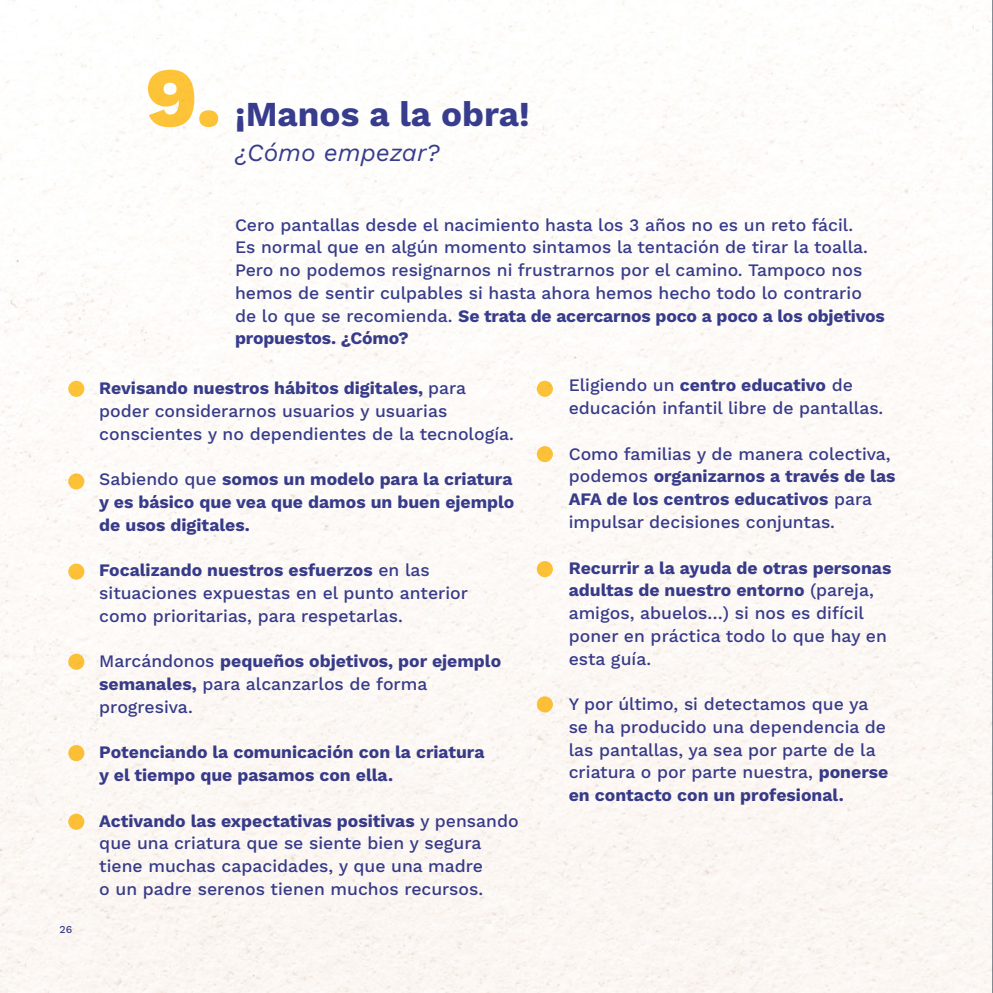
<style>
.page{position:relative;width:993px;height:993px;background:#fff}
.page>*{position:absolute;margin:0;border:0;box-sizing:border-box;transform-origin:0 0}
.t1{font:800 84.52px "Work Sans";color:#fec53a}
.t2{font:700 35px "Work Sans";color:#383d8f}
.t3{font:italic 24.5px "Work Sans";color:#383d8f}
.t4{font:500 17.5px/22.8px "Work Sans";color:#383d8f}
.t5{font:700 17.5px/22.8px "Work Sans";color:#383d8f;text-align:justify}
.t6{font:500 10.5px "Work Sans";color:#383d8f}
.s1{font-weight:700}
.s2{font-weight:500}
</style>
<div class="page">
<hr style="left:992px;top:0;width:1px;height:992px;background:#0a2136">
<div style="left:0;top:0;width:992px;height:992px;background:#fdfaf6"></div>
<p class="t6" style="left:60px;top:923px;width:14px">26</p>
<h1 class="t1" style="left:145px;top:49px;width:77px">9.</h1>
<h2 class="t2" style="left:235px;top:94px;width:296px">¡Manos a la obra!</h2>
<h3 class="t3" style="left:235px;top:134px;width:206px">¿Cómo empezar?</h3>
<p class="t4" style="left:235px;top:214px;width:651px">Cero pantallas desde el nacimiento hasta los 3 años no es un reto fácil.<br>Es normal que en algún momento sintamos la tentación de tirar la toalla.<br>Pero no podemos resignarnos ni frustrarnos por el camino. Tampoco nos hemos de sentir culpables si hasta ahora hemos hecho todo lo contrario de lo que se recomienda. <span class="s1">Se trata de acercarnos poco a poco a los objetivos propuestos. ¿Cómo?</span></p>
<p class="t4" style="left:99px;top:377px;width:416px"><span class="s1">Revisando nuestros hábitos digitales,</span> para poder considerarnos usuarios y usuarias conscientes y no dependientes de la tecnología.</p>
<p class="t5" style="left:99px;top:468px;width:416px"><span class="s2">Sabiendo que</span> somos un modelo para la criatura y es básico que vea que damos un buen ejemplo de usos digitales.</p>
<p class="t4" style="left:99px;top:559px;width:370px"><span class="s1">Focalizando nuestros esfuerzos</span> en las situaciones expuestas en el punto anterior como prioritarias, para respetarlas.</p>
<p class="t4" style="left:99px;top:650px;width:403px">Marcándonos <span class="s1">pequeños objetivos, por ejemplo semanales,</span> para alcanzarlos de forma progresiva.</p>
<p class="t5" style="left:99px;top:741px;width:386px">Potenciando la comunicación con la criatura y el tiempo que pasamos con ella.</p>
<p class="t4" style="left:99px;top:809px;width:420px"><span class="s1">Activando las expectativas positivas</span> y pensando que una criatura que se siente bien y segura tiene muchas capacidades, y que una madre<br>o un padre serenos tienen muchos recursos.</p>
<p class="t4" style="left:568px;top:374px;width:316px">Eligiendo un <span class="s1">centro educativo</span> de educación infantil libre de pantallas.</p>
<p class="t4" style="left:568px;top:443px;width:328px">Como familias y de manera colectiva, podemos <span class="s1">organizarnos a través de las AFA de los centros educativos</span> para impulsar decisiones conjuntas.</p>
<p class="t4" style="left:568px;top:556px;width:324px"><span class="s1">Recurrir a la ayuda de otras personas adultas de nuestro entorno</span> (pareja, amigos, abuelos…) si nos es difícil poner en práctica todo lo que hay en esta guía.</p>
<p class="t4" style="left:568px;top:693px;width:321px">Y por último, si detectamos que ya se ha producido una dependencia de las pantallas, ya sea por parte de la criatura o por parte nuestra, <span class="s1">ponerse en contacto con un profesional.</span></p>
</div>
